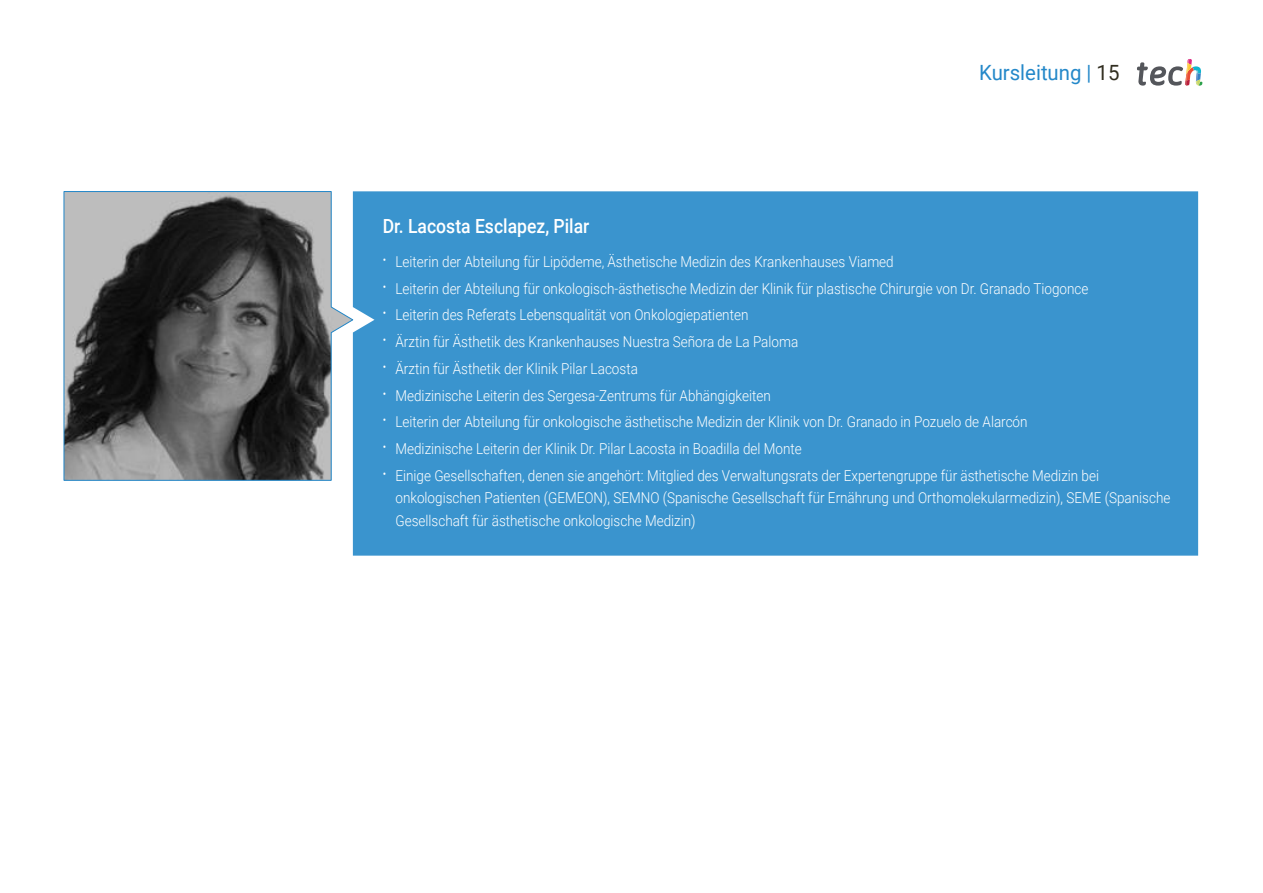
<style>
.page{position:relative;width:1263px;height:893px;background:#fff}
.page>*{position:absolute;margin:0;border:0;box-sizing:border-box;transform-origin:0 0}
.t1{font:21px "Roboto";color:#2488c9}
.t2{font:500 19.5px "Roboto";color:#fff;scale:.9 1}
.t3{font:300 15px/22.5px "Roboto";color:#fff;scale:.9 1}
.s1{color:#312e20}
</style>
<div class="page">
<svg style="left:1137px;top:59px;width:65px;height:27px"></svg>
<div style="left:353px;top:191px;width:845px;height:365px;background:#3a94ce"></div>
<svg style="left:64px;top:191px;width:289px;height:290px;background:#666768"></svg>
<h1 class="t1" style="left:979px;top:57px;width:142px">Kursleitung | <span class="s1">15</span></h1>
<h2 class="t2" style="left:383px;top:212px;width:231px">Dr. Lacosta Esclapez, Pilar</h2>
<p class="t3" style="left:383px;top:250px;width:569px"><sup>•</sup> Leiterin der Abteilung für Lipödeme, Ästhetische Medizin des Krankenhauses Viamed</p>
<p class="t3" style="left:383px;top:276px;width:786px"><sup>•</sup> Leiterin der Abteilung für onkologisch-ästhetische Medizin der Klinik für plastische Chirurgie von Dr. Granado Tiogonce</p>
<p class="t3" style="left:383px;top:303px;width:408px"><sup>•</sup> Leiterin des Referats Lebensqualität von Onkologiepatienten</p>
<p class="t3" style="left:383px;top:330px;width:463px"><sup>•</sup> Ärztin für Ästhetik des Krankenhauses Nuestra Señora de La Paloma</p>
<p class="t3" style="left:383px;top:357px;width:285px"><sup>•</sup> Ärztin für Ästhetik der Klinik Pilar Lacosta</p>
<p class="t3" style="left:383px;top:383px;width:433px"><sup>•</sup> Medizinische Leiterin des Sergesa-Zentrums für Abhängigkeiten</p>
<p class="t3" style="left:383px;top:410px;width:718px"><sup>•</sup> Leiterin der Abteilung für onkologische ästhetische Medizin der Klinik von Dr. Granado in Pozuelo de Alarcón</p>
<p class="t3" style="left:383px;top:437px;width:467px"><sup>•</sup> Medizinische Leiterin der Klinik Dr. Pilar Lacosta in Boadilla del Monte</p>
<p class="t3" style="left:395px;top:464px;width:862px;text-indent:-13px"><sup>•</sup> Einige Gesellschaften, denen sie angehört: Mitglied des Verwaltungsrats der Expertengruppe für ästhetische Medizin bei onkologischen Patienten (GEMEON), SEMNO (Spanische Gesellschaft für Ernährung und Orthomolekularmedizin), SEME (Spanische<br>Gesellschaft für ästhetische onkologische Medizin)</p>
</div>
